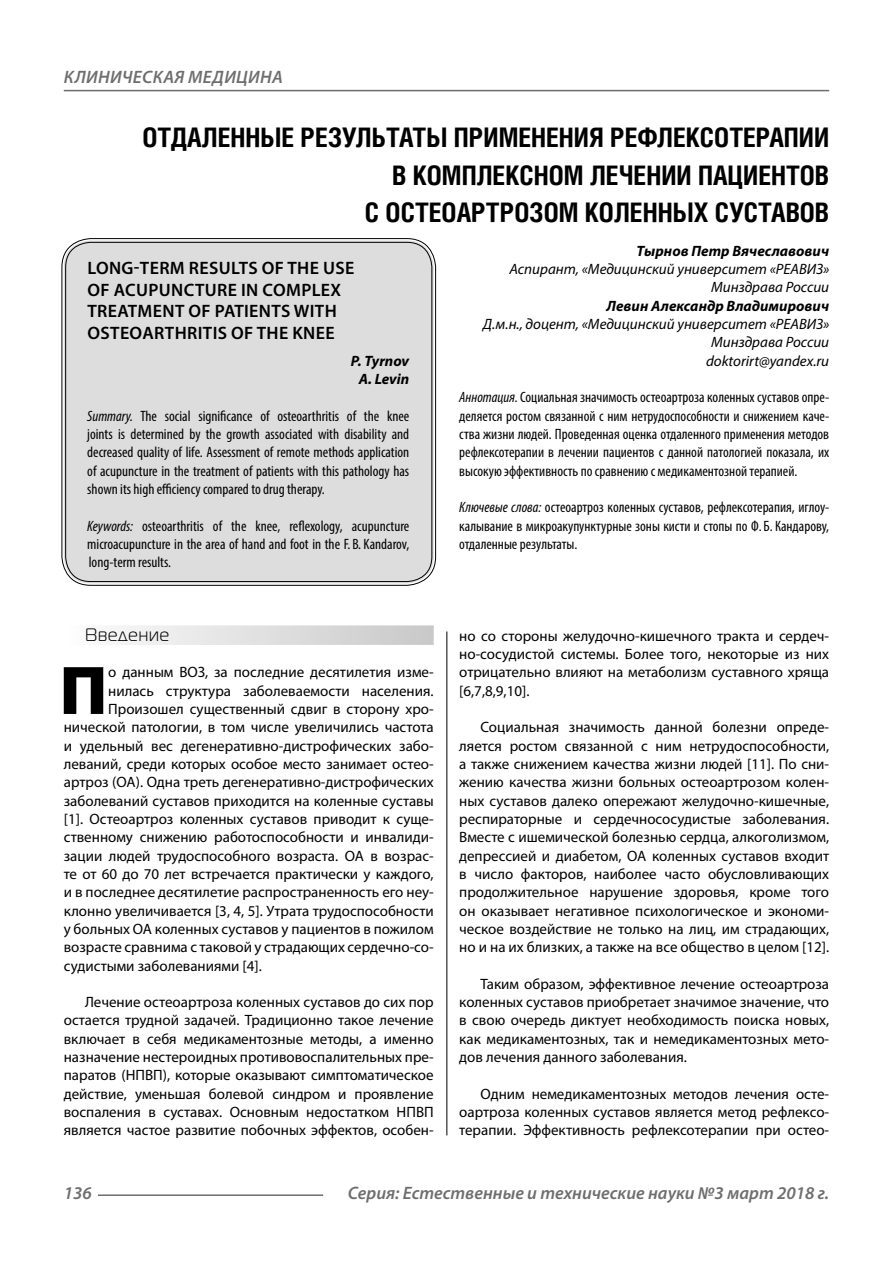
<style>
.page{position:relative;width:893px;height:1263px;background:#fff}
.page>*{position:absolute;margin:0;border:0;box-sizing:border-box;transform-origin:0 0}
.Bukvica{font:900 69.3px "Myriad Pro";color:#000}
.Header{font:700 27px/37.5px "Helios Cond";color:#000;text-align:right}
.Header-eng{font:600 18px/21.6px "Myriad Pro";letter-spacing:.02em;color:#000}
.t1{font:italic 600 18px "Myriad Pro";color:#6e6e6e}
.t2{font:italic 600 18px "Myriad Pro";letter-spacing:.02em;color:#6e6e6e}
.Subheader{font:18px "Magistral C";letter-spacing:.05em;color:#000}
.Normal{font:15px/18.3px "Myriad Pro";color:#000;text-align:justify}
.Bukvica-2{font:15px "Myriad Pro";color:#000}
.Annotation-rus{font:condensed 15px/18.3px "Myriad Pro";color:#000;text-align:justify}
.Annotation-eng{font:condensed 15px/18.3px "Myriad Pro";color:#000;text-align:justify}
.Author-doc{font:italic 15px/18.3px "Myriad Pro";color:#000;text-align:right}
.Author{font:italic 700 15px "Myriad Pro";color:#000}
.Author-email{font:italic 15px "Myriad Pro";color:#000}
.Author-eng{font:italic 700 15px "Myriad Pro";color:#000}
.s1{font-style:italic}
</style>
<div class="page">
<hr style="left:98px;top:1194px;width:225px;height:2px;background:#6e6e6e">
<hr style="left:64px;top:90px;width:765px;height:1px;background:#6e6e6e">
<div style="left:64px;top:625px;width:370px;height:20px;background:linear-gradient(to right,#fdfdfd,#c8c8c8)"></div>
<div style="left:64px;top:240px;width:370px;height:343px;background:#ddd;border-radius:27px"></div>
<div style="left:65px;top:242px;width:367px;height:340px;border:1px solid #000;border-radius:25px"></div>
<hr style="left:446px;top:631px;width:1px;height:504px;background:#000">
<p class="t2" style="left:64px;top:66px;width:220px">КЛИНИЧЕСКАЯ МЕДИЦИНА</p>
<p class="Header" style="left:142px;top:118px;width:688px">ОТДАЛЕННЫЕ РЕЗУЛЬТАТЫ ПРИМЕНЕНИЯ РЕФЛЕКСОТЕРАПИИ<br>В КОМПЛЕКСНОМ ЛЕЧЕНИИ ПАЦИЕНТОВ<br>С ОСТЕОАРТРОЗОМ КОЛЕННЫХ СУСТАВОВ</p>
<p class="Author" style="left:636px;top:241px;width:194px">Тырнов Петр Вячеславович</p>
<p class="Author-doc" style="left:509px;top:260px;width:321px">Аспирант, «Медицинский университет «РЕАВИЗ»<br>Минздрава России</p>
<p class="Author" style="left:607px;top:296px;width:224px">Левин Александр Владимирович</p>
<p class="Author-doc" style="left:483px;top:315px;width:348px">Д.м.н., доцент, «Медицинский университет «РЕАВИЗ»<br>Минздрава России</p>
<p class="Author-email" style="left:706px;top:351px;width:125px">doktorirt@yandex.ru</p>
<p class="Annotation-rus" style="left:459px;top:388px;width:371px"><span class="s1">Аннотация.</span> Социальная значимость остеоартроза коленных суставов опре&shy;деляется ростом связанной с ним нетрудоспособности и снижением каче&shy;ства жизни людей. Проведенная оценка отдаленного применения методов рефлексотерапии в лечении пациентов с данной патологией показала, их высокую эффективность по сравнению с медикаментозной терапией.</p>
<p class="Annotation-rus" style="left:459px;top:498px;width:371px"><span class="s1">Ключевые слова:</span> остеоартроз коленных суставов, рефлексотерапия, иглоу&shy;калывание в микроакупунктурные зоны кисти и стопы по Ф. Б. Кандарову, отдаленные результаты.</p>
<p class="Header-eng" style="left:87px;top:257px;width:268px">LONG-TERM RESULTS OF THE USE<br>OF ACUPUNCTURE IN COMPLEX<br>TREATMENT OF PATIENTS WITH<br>OSTEOARTHRITIS OF THE KNEE</p>
<p class="Author-eng" style="left:351px;top:351px;width:60px">P. Tyrnov</p>
<p class="Author-eng" style="left:359px;top:369px;width:52px">A. Levin</p>
<p class="Annotation-eng" style="left:87px;top:406px;width:324px"><span class="s1">Summary.</span> The social significance of osteoarthritis of the knee joints is determined by the growth associated with disability and decreased quality of life. Assessment of remote methods application of acupuncture in the treatment of patients with this pathology has shown its high efficiency compared to drug therapy.</p>
<p class="Annotation-eng" style="left:87px;top:516px;width:323px"><span class="s1">Keywords:</span> osteoarthritis of the knee, reflexology, acupuncture microacupuncture in the area of hand and foot in the F. B. Kandarov, long-term results.</p>
<p class="Subheader" style="left:85px;top:625px;width:86px">Введение</p>
<p class="Bukvica" style="left:59px;top:644px;width:50px">П</p>
<p class="Bukvica-2" style="left:108px;top:663px;width:327px">о данным ВОЗ, за последние десятилетия изме-</p>
<p class="Bukvica-2" style="left:108px;top:681px;width:327px">нилась структура заболеваемости населения.</p>
<p class="Bukvica-2" style="left:108px;top:700px;width:327px">Произошел существенный сдвиг в сторону хро-</p>
<p class="Bukvica-2" style="left:64px;top:718px;width:371px">нической патологии, в том числе увеличились частота</p>
<p class="Bukvica-2" style="left:64px;top:736px;width:371px">и удельный вес дегенеративно-дистрофических забо-</p>
<p class="Bukvica-2" style="left:64px;top:755px;width:371px">леваний, среди которых особое место занимает остео-</p>
<p class="Bukvica-2" style="left:64px;top:773px;width:371px">артроз (ОА). Одна треть дегенеративно-дистрофических</p>
<p class="Bukvica-2" style="left:64px;top:791px;width:371px">заболеваний суставов приходится на коленные суставы</p>
<p class="Bukvica-2" style="left:64px;top:810px;width:371px">[1]. Остеоартроз коленных суставов приводит к суще-</p>
<p class="Bukvica-2" style="left:64px;top:828px;width:371px">ственному снижению работоспособности и инвалиди-</p>
<p class="Bukvica-2" style="left:64px;top:846px;width:371px">зации людей трудоспособного возраста. ОА в возрас-</p>
<p class="Bukvica-2" style="left:64px;top:864px;width:371px">те от 60 до 70 лет встречается практически у каждого,</p>
<p class="Bukvica-2" style="left:64px;top:883px;width:371px">и в последнее десятилетие распространенность его неу-</p>
<p class="Bukvica-2" style="left:64px;top:901px;width:371px">клонно увеличивается [3, 4, 5]. Утрата трудоспособности</p>
<p class="Bukvica-2" style="left:64px;top:919px;width:371px">у больных ОА коленных суставов у пациентов в пожилом</p>
<p class="Bukvica-2" style="left:64px;top:938px;width:371px">возрасте сравнима с таковой у страдающих сердечно-со-</p>
<p class="Bukvica-2" style="left:64px;top:956px;width:200px">судистыми заболеваниями [4].</p>
<p class="Normal" style="left:64px;top:993px;width:371px;text-indent:21px">Лечение остеоартроза коленных суставов до сих пор остается трудной задачей. Традиционно такое лечение включает в себя медикаментозные методы, а именно назначение нестероидных противовоспалительных пре&shy;паратов (НПВП), которые оказывают симптоматическое действие, уменьшая болевой синдром и проявление воспаления в суставах. Основным недостатком НПВП является частое развитие побочных эффектов, особен-</p>
<p class="Normal" style="left:459px;top:626px;width:371px">но со стороны желудочно-кишечного тракта и сердеч&shy;но-сосудистой системы. Более того, некоторые из них отрицательно влияют на метаболизм суставного хряща [6,7,8,9,10].</p>
<p class="Normal" style="left:459px;top:718px;width:371px;text-indent:21px">Социальная значимость данной болезни опреде&shy;ляется ростом связанной с ним нетрудоспособности, а также снижением качества жизни людей [11]. По сни&shy;жению качества жизни больных остеоартрозом колен&shy;ных суставов далеко опережают желудочно-кишечные, респираторные и сердечнососудистые заболевания.<br>Вместе с ишемической болезнью сердца, алкоголизмом, депрессией и диабетом, ОА коленных суставов входит в число факторов, наиболее часто обусловливающих продолжительное нарушение здоровья, кроме того он оказывает негативное психологическое и экономи&shy;ческое воздействие не только на лиц, им страдающих, но и на их близких, а также на все общество в целом [12].</p>
<p class="Normal" style="left:459px;top:974px;width:371px;text-indent:21px">Таким образом, эффективное лечение остеоартроза коленных суставов приобретает значимое значение, что в свою очередь диктует необходимость поиска новых, как медикаментозных, так и немедикаментозных мето&shy;дов лечения данного заболевания.</p>
<p class="Normal" style="left:459px;top:1084px;width:371px;text-indent:21px">Одним немедикаментозных методов лечения осте&shy;оартроза коленных суставов является метод рефлексо&shy;терапии. Эффективность рефлексотерапии при остео-</p>
<p class="t1" style="left:64px;top:1182px;width:30px">136</p>
<p class="t1" style="left:348px;top:1182px;width:483px">Серия: Естественные и технические науки №3 март 2018 г.</p>
</div>
